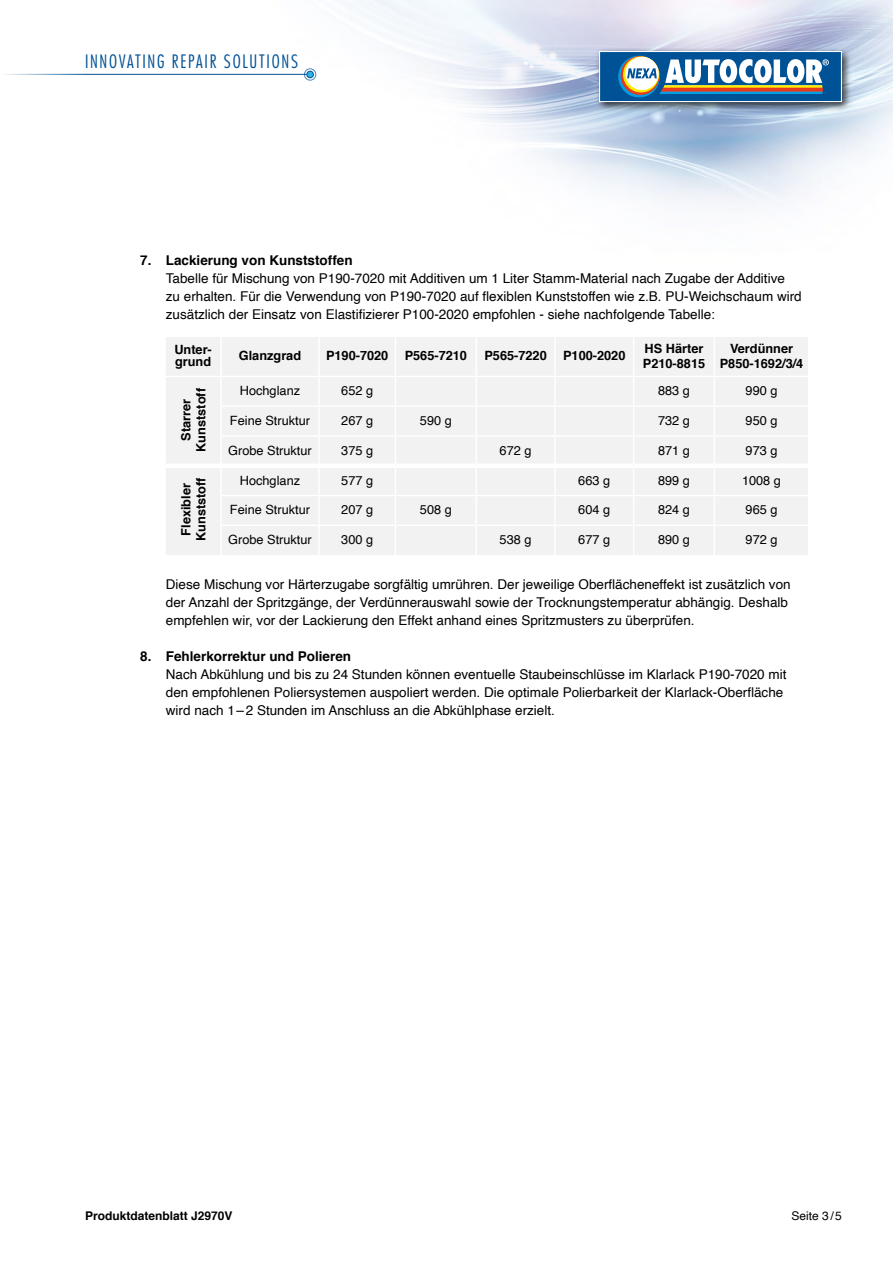
<style>
.page{position:relative;width:893px;height:1263px;background:#fff}
.page>*{position:absolute;margin:0;border:0;box-sizing:border-box;transform-origin:0 0}
.t1{font:300 condensed 18px "Futura LT";letter-spacing:.095em;color:#005296}
.t2{font:13.5px/18px "Helvetica";color:#000}
.t3{font:700 13.5px "Helvetica";color:#000}
.t4{font:12.75px "Helvetica";color:#000}
.t5{font:700 12.75px/15px "Helvetica";color:#000;text-align:center}
.t6{font:700 12px "Helvetica";color:#000}
.t7{font:12px "Helvetica";color:#000}
</style>
<div class="page">
<img style="left:22px;top:0;width:871px;height:207px">
<div style="left:595px;top:47px;width:257px;height:65px;background:#000;opacity:.75"></div>
<div style="left:600px;top:52px;width:241px;height:50px;background:#005296"></div>
<div style="left:599px;top:51px;width:243px;height:51px;border:1px solid #fff"></div>
<svg style="left:618px;top:55px;width:211px;height:43px"></svg>
<hr style="left:0;top:74px;width:310px;height:1px;background:#005296">
<div style="left:307px;top:71px;width:6px;height:7px;background:#2cb4e9;border-radius:50%"></div>
<div style="left:307px;top:71px;width:7px;height:7px;border:1px solid #005296;border-radius:50%"></div>
<div style="left:304px;top:69px;width:12px;height:11px;border:1px solid #005296;border-radius:50%"></div>
<div style="left:166px;top:337px;width:642px;height:218px;background:#f2f2f2"></div>
<hr style="left:220px;top:337px;width:2px;height:39px;background:#fff">
<hr style="left:318px;top:337px;width:2px;height:39px;background:#fff">
<hr style="left:395px;top:337px;width:1px;height:39px;background:#fff">
<hr style="left:166px;top:376px;width:55px;height:1px;background:#fff">
<hr style="left:221px;top:376px;width:98px;height:1px;background:#fff">
<hr style="left:220px;top:377px;width:2px;height:28px;background:#fff">
<hr style="left:319px;top:376px;width:76px;height:1px;background:#fff">
<hr style="left:318px;top:377px;width:2px;height:28px;background:#fff">
<hr style="left:395px;top:376px;width:81px;height:1px;background:#fff">
<hr style="left:476px;top:376px;width:79px;height:1px;background:#fff">
<hr style="left:555px;top:376px;width:79px;height:1px;background:#fff">
<hr style="left:634px;top:376px;width:80px;height:1px;background:#fff">
<hr style="left:714px;top:376px;width:94px;height:1px;background:#fff">
<hr style="left:220px;top:405px;width:99px;height:2px;background:#fff">
<hr style="left:220px;top:407px;width:2px;height:28px;background:#fff">
<hr style="left:319px;top:405px;width:76px;height:2px;background:#fff">
<hr style="left:318px;top:407px;width:2px;height:28px;background:#fff">
<hr style="left:395px;top:405px;width:81px;height:2px;background:#fff">
<hr style="left:476px;top:405px;width:79px;height:2px;background:#fff">
<hr style="left:555px;top:405px;width:79px;height:2px;background:#fff">
<hr style="left:634px;top:405px;width:80px;height:2px;background:#fff">
<hr style="left:714px;top:405px;width:94px;height:2px;background:#fff">
<hr style="left:220px;top:435px;width:99px;height:2px;background:#fff">
<hr style="left:220px;top:437px;width:2px;height:26px;background:#fff">
<hr style="left:319px;top:435px;width:76px;height:2px;background:#fff">
<hr style="left:318px;top:437px;width:2px;height:26px;background:#fff">
<hr style="left:395px;top:435px;width:81px;height:2px;background:#fff">
<hr style="left:476px;top:435px;width:79px;height:2px;background:#fff">
<hr style="left:555px;top:435px;width:79px;height:2px;background:#fff">
<hr style="left:634px;top:435px;width:80px;height:2px;background:#fff">
<hr style="left:714px;top:435px;width:94px;height:2px;background:#fff">
<hr style="left:220px;top:468px;width:2px;height:27px;background:#fff">
<hr style="left:318px;top:468px;width:2px;height:27px;background:#fff">
<hr style="left:220px;top:495px;width:99px;height:1px;background:#fff">
<hr style="left:220px;top:496px;width:2px;height:28px;background:#fff">
<hr style="left:319px;top:495px;width:76px;height:1px;background:#fff">
<hr style="left:318px;top:496px;width:2px;height:28px;background:#fff">
<hr style="left:395px;top:495px;width:81px;height:1px;background:#fff">
<hr style="left:476px;top:495px;width:79px;height:1px;background:#fff">
<hr style="left:555px;top:495px;width:79px;height:1px;background:#fff">
<hr style="left:634px;top:495px;width:80px;height:1px;background:#fff">
<hr style="left:714px;top:495px;width:94px;height:1px;background:#fff">
<hr style="left:220px;top:524px;width:99px;height:2px;background:#fff">
<hr style="left:220px;top:526px;width:2px;height:29px;background:#fff">
<hr style="left:319px;top:524px;width:76px;height:2px;background:#fff">
<hr style="left:318px;top:526px;width:2px;height:29px;background:#fff">
<hr style="left:395px;top:524px;width:81px;height:2px;background:#fff">
<svg style="left:395px;top:377px;width:1px;height:178px"></svg>
<hr style="left:476px;top:524px;width:79px;height:2px;background:#fff">
<hr style="left:555px;top:524px;width:79px;height:2px;background:#fff">
<hr style="left:634px;top:524px;width:80px;height:2px;background:#fff">
<hr style="left:714px;top:524px;width:94px;height:2px;background:#fff">
<hr style="left:475px;top:337px;width:2px;height:39px;background:#fff">
<hr style="left:554px;top:337px;width:2px;height:39px;background:#fff">
<hr style="left:475px;top:377px;width:2px;height:28px;background:#fff">
<hr style="left:554px;top:377px;width:2px;height:28px;background:#fff">
<hr style="left:475px;top:407px;width:2px;height:28px;background:#fff">
<hr style="left:554px;top:407px;width:2px;height:28px;background:#fff">
<hr style="left:475px;top:437px;width:2px;height:26px;background:#fff">
<hr style="left:554px;top:437px;width:2px;height:26px;background:#fff">
<hr style="left:475px;top:468px;width:2px;height:27px;background:#fff">
<hr style="left:554px;top:468px;width:2px;height:27px;background:#fff">
<hr style="left:475px;top:496px;width:2px;height:28px;background:#fff">
<hr style="left:554px;top:496px;width:2px;height:28px;background:#fff">
<hr style="left:475px;top:526px;width:2px;height:29px;background:#fff">
<hr style="left:554px;top:526px;width:2px;height:29px;background:#fff">
<hr style="left:633px;top:337px;width:1px;height:39px;background:#fff">
<svg style="left:633px;top:377px;width:1px;height:178px"></svg>
<hr style="left:714px;top:337px;width:1px;height:39px;background:#fff">
<svg style="left:714px;top:377px;width:1px;height:178px"></svg>
<div style="left:221px;top:463px;width:98px;height:5px;background:#fff"></div>
<div style="left:319px;top:463px;width:76px;height:5px;background:#fff"></div>
<div style="left:395px;top:463px;width:81px;height:5px;background:#fff"></div>
<div style="left:476px;top:463px;width:79px;height:5px;background:#fff"></div>
<div style="left:555px;top:463px;width:79px;height:5px;background:#fff"></div>
<div style="left:634px;top:463px;width:80px;height:5px;background:#fff"></div>
<div style="left:714px;top:463px;width:94px;height:5px;background:#fff"></div>
<div style="left:166px;top:463px;width:55px;height:5px;background:#fff"></div>
<h1 class="t1" style="left:85px;top:51px;width:214px">INNOVATING REPAIR SOLUTIONS</h1>
<p class="t3" style="left:140px;top:250px;width:214px">7. Lackierung von Kunststoffen</p>
<p class="t2" style="left:166px;top:270px;width:637px">Tabelle für Mischung von P190-7020 mit Additiven um 1 Liter Stamm-Material nach Zugabe der Additive zu erhalten. Für die Verwendung von P190-7020 auf flexiblen Kunststoffen wie z.B. PU-Weichschaum wird zusätzlich der Einsatz von Elastifizierer P100-2020 empfohlen - siehe nachfolgende Tabelle:</p>
<p class="t5" style="left:174px;top:344px;width:39px;line-height:12px;text-align:left">Unter&shy;grund</p>
<p class="t5" style="left:239px;top:349px;width:64px">Glanzgrad</p>
<p class="t5" style="left:326px;top:349px;width:64px">P190-7020</p>
<p class="t5" style="left:405px;top:349px;width:64px">P565-7210</p>
<p class="t5" style="left:484px;top:349px;width:64px">P565-7220</p>
<p class="t5" style="left:563px;top:349px;width:64px">P100-2020</p>
<p class="t5" style="left:643px;top:341px;width:64px;text-align:left">HS Härter<br>P210-8815</p>
<p class="t5" style="left:720px;top:341px;width:85px">Verdünner<br>P850-1692/3/4</p>
<p class="t5" style="left:179px;top:452px;width:65px;rotate:-90deg">Starrer<br>Kunststoff</p>
<p class="t4" style="left:240px;top:381px;width:62px">Hochglanz</p>
<p class="t4" style="left:341px;top:381px;width:33px">652 g</p>
<p class="t4" style="left:658px;top:381px;width:33px">883 g</p>
<p class="t4" style="left:746px;top:381px;width:33px">990 g</p>
<p class="t4" style="left:230px;top:410px;width:82px">Feine Struktur</p>
<p class="t4" style="left:341px;top:410px;width:33px">267 g</p>
<p class="t4" style="left:420px;top:410px;width:33px">590 g</p>
<p class="t4" style="left:658px;top:410px;width:33px">732 g</p>
<p class="t4" style="left:746px;top:410px;width:33px">950 g</p>
<p class="t4" style="left:228px;top:440px;width:85px">Grobe Struktur</p>
<p class="t4" style="left:341px;top:440px;width:33px">375 g</p>
<p class="t4" style="left:500px;top:440px;width:33px">672 g</p>
<p class="t4" style="left:658px;top:440px;width:33px">871 g</p>
<p class="t4" style="left:746px;top:440px;width:33px">973 g</p>
<p class="t5" style="left:179px;top:541px;width:65px;rotate:-90deg">Flexibler<br>Kunststoff</p>
<p class="t4" style="left:240px;top:471px;width:62px">Hochglanz</p>
<p class="t4" style="left:341px;top:471px;width:33px">577 g</p>
<p class="t4" style="left:578px;top:471px;width:33px">663 g</p>
<p class="t4" style="left:658px;top:471px;width:33px">899 g</p>
<p class="t4" style="left:742px;top:471px;width:40px">1008 g</p>
<p class="t4" style="left:230px;top:500px;width:82px">Feine Struktur</p>
<p class="t4" style="left:341px;top:500px;width:33px">207 g</p>
<p class="t4" style="left:420px;top:500px;width:33px">508 g</p>
<p class="t4" style="left:578px;top:500px;width:33px">604 g</p>
<p class="t4" style="left:658px;top:500px;width:33px">824 g</p>
<p class="t4" style="left:746px;top:500px;width:33px">965 g</p>
<p class="t4" style="left:228px;top:530px;width:85px">Grobe Struktur</p>
<p class="t4" style="left:341px;top:530px;width:33px">300 g</p>
<p class="t4" style="left:500px;top:530px;width:33px">538 g</p>
<p class="t4" style="left:578px;top:530px;width:33px">677 g</p>
<p class="t4" style="left:658px;top:530px;width:33px">890 g</p>
<p class="t4" style="left:746px;top:530px;width:33px">972 g</p>
<p class="t2" style="left:166px;top:576px;width:626px">Diese Mischung vor Härterzugabe sorgfältig umrühren. Der jeweilige Oberflächeneffekt ist zusätzlich von der Anzahl der Spritzgänge, der Verdünnerauswahl sowie der Trocknungstemperatur abhängig. Deshalb empfehlen wir, vor der Lackierung den Effekt anhand eines Spritzmusters zu überprüfen.</p>
<p class="t3" style="left:140px;top:646px;width:212px">8. Fehlerkorrektur und Polieren</p>
<p class="t2" style="left:166px;top:666px;width:622px">Nach Abkühlung und bis zu 24 Stunden können eventuelle Staubeinschlüsse im Klarlack P190-7020 mit den empfohlenen Poliersystemen auspoliert werden. Die optimale Polierbarkeit der Klarlack-Oberfläche wird nach 1–2 Stunden im Anschluss an die Abkühlphase erzielt.</p>
<p class="t6" style="left:85px;top:1206px;width:149px">Produktdatenblatt J2970V</p>
<p class="t7" style="left:792px;top:1207px;width:52px">Seite 3/5</p>
</div>
